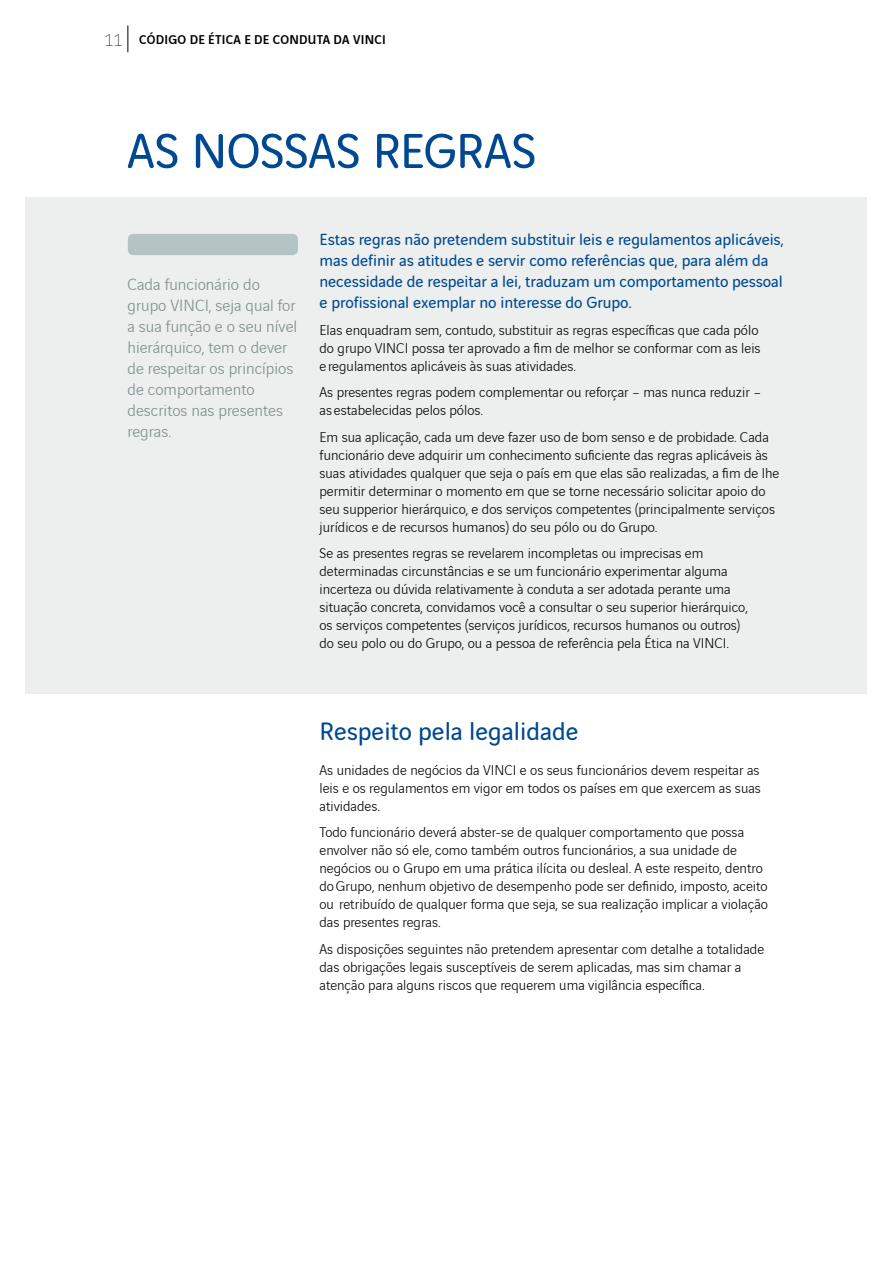
<style>
.page{position:relative;width:893px;height:1263px;background:#fff}
.page>*{position:absolute;margin:0;border:0;box-sizing:border-box;transform-origin:0 0}
.t1{font:52.5px "Vinci Rounded";letter-spacing:-.01em;color:#004990}
.t2{font:27px "Vinci Rounded";color:#004990}
.t3{font:17.25px/21px "Vinci Rounded";letter-spacing:-.005em;color:#004990}
.t4{font:300 17.25px/21px "Vinci Sans";color:#7f8c8d}
.t5{font:300 15px/18px "Vinci Sans";color:#000}
.t6{font:500 13.5px "Vinci Sans";letter-spacing:.02em;color:#000}
.s1{font-weight:200;font-size:18px}
</style>
<div class="page">
<svg style="left:127px;top:26px;width:1px;height:26px"></svg>
<div style="left:26px;top:197px;width:841px;height:497px;background:#ecefee"></div>
<div style="left:128px;top:234px;width:170px;height:21px;background:#b4c3c4;border-radius:5px"></div>
<p class="t6" style="left:105px;top:29px;width:283px"><span class="s1">11</span> CÓDIGO DE ÉTICA E DE CONDUTA DA VINCI</p>
<h1 class="t1" style="left:127px;top:115px;width:411px">AS NOSSAS REGRAS</h1>
<p class="t4" style="left:127px;top:272px;width:171px">Cada funcionário do grupo VINCI, seja qual for a sua função e o seu nível hierárquico, tem o dever de respeitar os princípios de comportamento descritos nas presentes regras.</p>
<p class="t3" style="left:319px;top:228px;width:466px">Estas regras não pretendem substituir leis e regulamentos aplicáveis, mas definir as atitudes e servir como referências que, para além da necessidade de respeitar a lei, traduzam um comportamento pessoal e profissional exemplar no interesse do Grupo.</p>
<p class="t5" style="left:319px;top:319px;width:443px">Elas enquadram sem, contudo, substituir as regras específicas que cada pólo do grupo VINCI possa ter aprovado a fim de melhor se conformar com as leis e regulamentos aplicáveis às suas atividades.</p>
<p class="t5" style="left:319px;top:382px;width:443px">As presentes regras podem complementar ou reforçar – mas nunca reduzir – as estabelecidas pelos pólos.</p>
<p class="t5" style="left:319px;top:426px;width:461px">Em sua aplicação, cada um deve fazer uso de bom senso e de probidade. Cada funcionário deve adquirir um conhecimento suficiente das regras aplicáveis às suas atividades qualquer que seja o país em que elas são realizadas, a fim de lhe permitir determinar o momento em que se torne necessário solicitar apoio do seu supperior hierárquico, e dos serviços competentes (principalmente serviços jurídicos e de recursos humanos) do seu pólo ou do Grupo.</p>
<p class="t5" style="left:319px;top:543px;width:430px">Se as presentes regras se revelarem incompletas ou imprecisas em determinadas circunstâncias e se um funcionário experimentar alguma incerteza ou dúvida relativamente à conduta a ser adotada perante uma situação concreta, convidamos você a consultar o seu superior hierárquico, os serviços competentes (serviços jurídicos, recursos humanos ou outros) do seu polo ou do Grupo, ou a pessoa de referência pela Ética na VINCI.</p>
<h2 class="t2" style="left:319px;top:712px;width:261px">Respeito pela legalidade</h2>
<p class="t5" style="left:319px;top:760px;width:443px;text-align:justify">As unidades de negócios da VINCI e os seus funcionários devem respeitar as leis e os regulamentos em vigor em todos os países em que exercem as suas atividades.</p>
<p class="t5" style="left:319px;top:822px;width:450px">Todo funcionário deverá abster-se de qualquer comportamento que possa envolver não só ele, como também outros funcionários, a sua unidade de negócios ou o Grupo em uma prática ilícita ou desleal. A este respeito, dentro do Grupo, nenhum objetivo de desempenho pode ser definido, imposto, aceito ou retribuído de qualquer forma que seja, se sua realização implicar a violação das presentes regras.</p>
<p class="t5" style="left:319px;top:939px;width:446px">As disposições seguintes não pretendem apresentar com detalhe a totalidade das obrigações legais susceptíveis de serem aplicadas, mas sim chamar a atenção para alguns riscos que requerem uma vigilância específica.</p>
</div>
